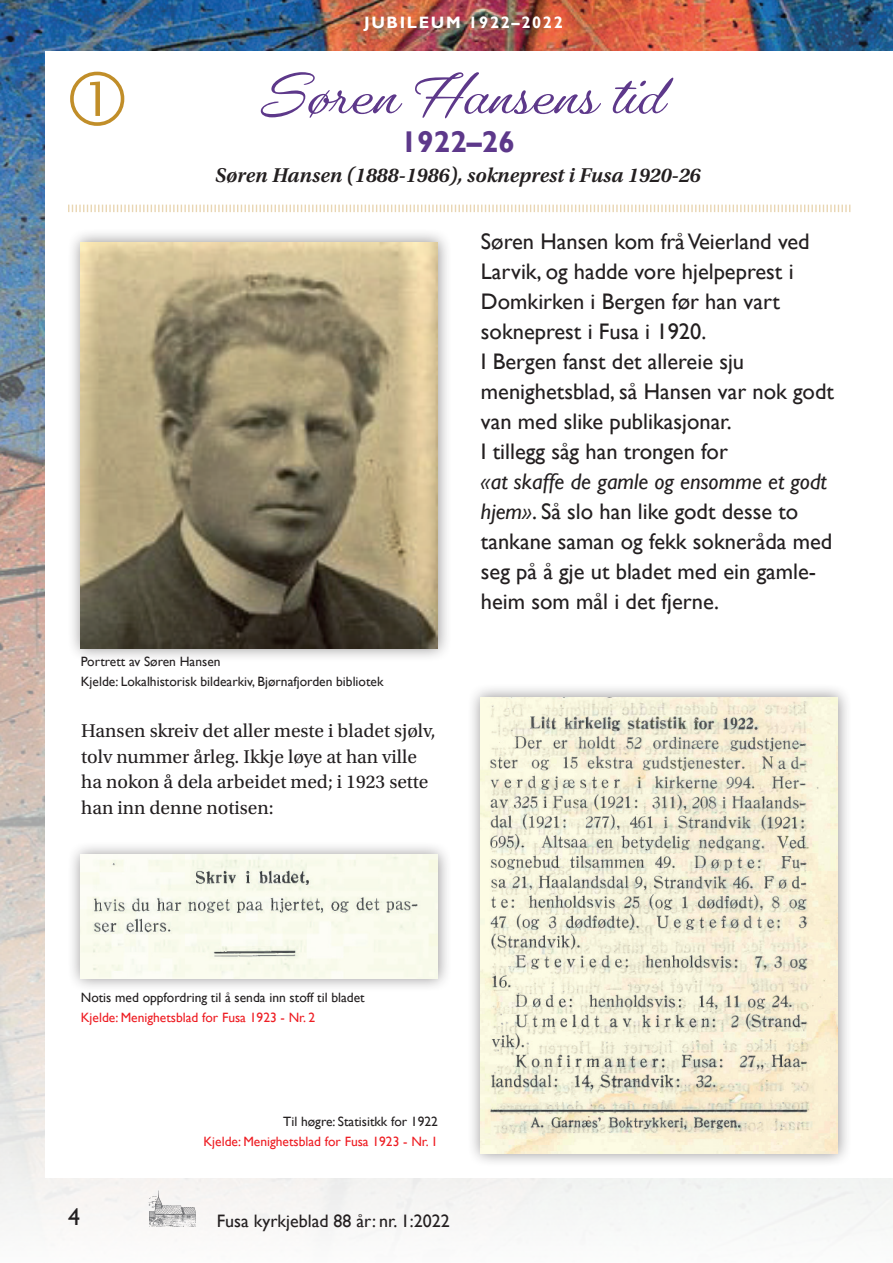
<style>
.page{position:relative;width:893px;height:1263px;background:#fff}
.page>*{position:absolute;margin:0;border:0;box-sizing:border-box;transform-origin:0 0}
.t1{font:700 54px "Gautreaux";color:#5d388a}
.t2{font:700 30px "Gill Sans";color:#5d388a}
.t3{font:24px "Gill Sans";color:#231f20}
.t4{font:22.5px/30px "Gill Sans";color:#231f20}
.t5{font:italic 600 21px "Utopia Std";color:#231f20}
.t6{font:19.5px/25.5px "Utopia Std";color:#231f20}
.t7{font:18px "Gill Sans";color:#231f20}
.t8{font:700 16.5px "Gill Sans";letter-spacing:.1em;color:#fff}
.t9{font:13.5px/19.5px "Gill Sans";color:#231f20}
.t10{font:13.5px "Gill Sans";color:#ee1d23}
.s1{font-style:italic}
</style>
<div class="page">
<img style="left:0;top:0;width:893px;height:1231px">
<div style="left:45px;top:52px;width:848px;height:1126px;background:#fff"></div>
<div style="left:66px;top:228px;width:386px;height:435px;background:#231f20;opacity:.5"></div>
<img style="left:81px;top:242px;width:357px;height:407px">
<div style="left:466px;top:683px;width:386px;height:484px;background:#231f20;opacity:.5"></div>
<img style="left:481px;top:697px;width:357px;height:456px">
<div style="left:66px;top:841px;width:386px;height:151px;background:#231f20;opacity:.5"></div>
<img style="left:81px;top:855px;width:357px;height:123px">
<svg style="left:68px;top:204px;width:783px;height:8px"></svg>
<p class="t8" style="left:364px;top:13px;width:200px">JUBILEUM 1922–2022</p>
<h1 class="t1" style="left:254px;top:63px;width:410px">Søren Hansens tid</h1>
<h2 class="t2" style="left:401px;top:124px;width:116px">1922–26</h2>
<p class="t5" style="left:215px;top:163px;width:487px">Søren Hansen (1888-1986), sokneprest i Fusa 1920-26</p>
<p class="t9" style="left:81px;top:652px;width:304px">Portrett av Søren Hansen<br>Kjelde: Lokalhistorisk bildearkiv, Bjørnafjorden bibliotek</p>
<p class="t6" style="left:81px;top:718px;width:356px">Hansen skreiv det aller meste i bladet sjølv, tolv nummer årleg. Ikkje løye at han ville ha nokon å dela arbeidet med; i 1923 sette han inn denne notisen:</p>
<p class="t4" style="left:481px;top:227px;width:355px">Søren Hansen kom frå Veierland ved<br>Larvik, og hadde vore hjelpeprest i<br>Domkirken i Bergen før han vart sokneprest i Fusa i 1920.<br>I Bergen fanst det allereie sju menighetsblad, så Hansen var nok godt van med slike publikasjonar.<br>I tillegg såg han trongen for</p>
<p class="t4" style="left:481px;top:467px;width:353px"><span class="s1">«at skaffe de gamle og ensomme et godt hjem»</span>. Så slo han like godt desse to tankane saman og fekk sokneråda med seg på å gje ut bladet med ein gamle&shy;heim som mål i det fjerne.</p>
<p class="t9" style="left:81px;top:988px;width:285px">Notis med oppfordring til å senda inn stoff til bladet</p>
<p class="t10" style="left:81px;top:1009px;width:236px">Kjelde: Menighetsblad for Fusa 1923 - Nr. 2</p>
<p class="t9" style="left:283px;top:1112px;width:156px">Til høgre: Statisitkk for 1922</p>
<p class="t10" style="left:203px;top:1133px;width:236px">Kjelde: Menighetsblad for Fusa 1923 - Nr. 1</p>
<p class="t3" style="left:68px;top:1203px;width:13px">4</p>
<p class="t7" style="left:217px;top:1210px;width:234px">Fusa kyrkjeblad 88 år: nr. 1:2022</p>
</div>
